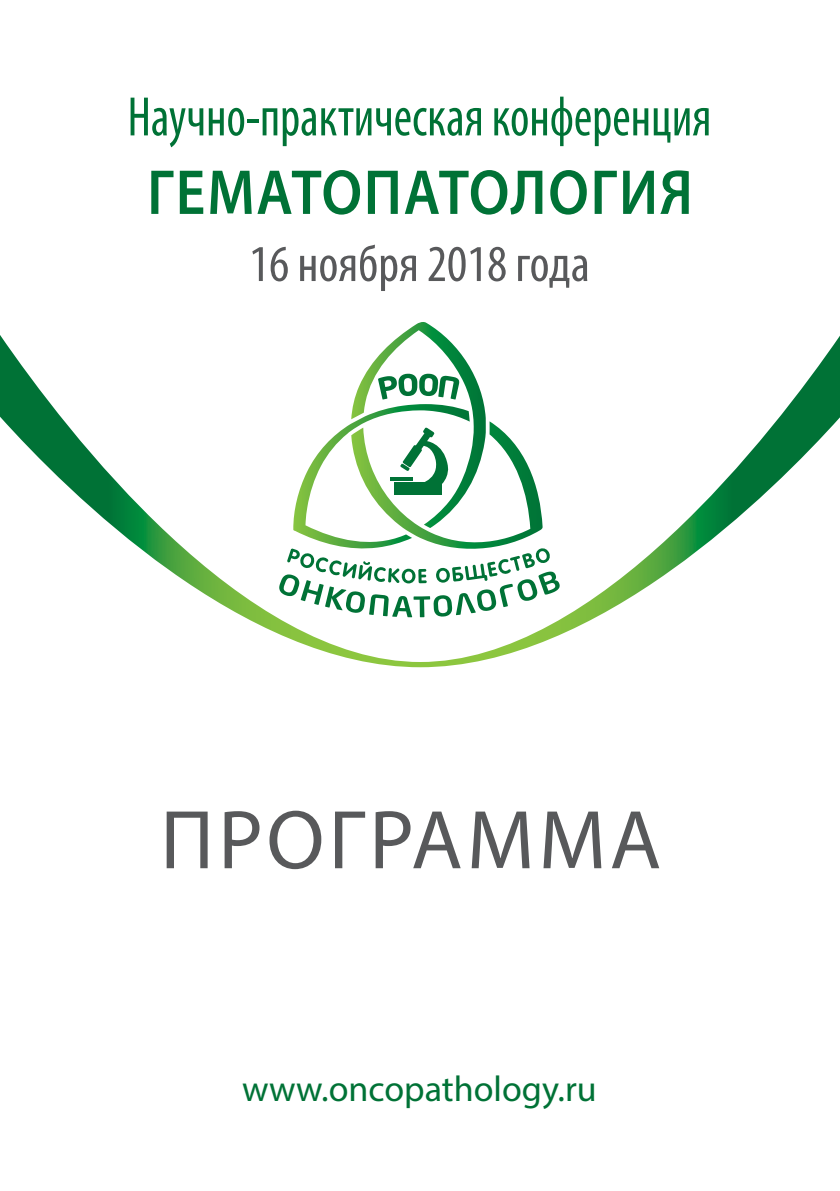
<style>
.page{position:relative;width:840px;height:1191px;background:#fff}
.page>*{position:absolute;margin:0;border:0;box-sizing:border-box;transform-origin:0 0}
.t1{font:84px "Myriad Pro";letter-spacing:.05em;color:#58595b}
.t2{font:600 64px "Myriad Pro";letter-spacing:.03em;color:#007236;scale:.9 1}
.t3{font:condensed 56px "Myriad Pro";color:#007236;scale:.9 1}
.t4{font:condensed 52px "Myriad Pro";color:#58595b}
.t5{font:36px "Myriad Pro";color:#007236}
</style>
<div class="page">
<svg style="left:0;top:335px;width:839px;height:332px"></svg>
<p class="t3" style="left:127px;top:83px;width:649px">Научно-практическая конференция</p>
<p class="t2" style="left:147px;top:152px;width:607px">ГЕМАТОПАТОЛОГИЯ</p>
<p class="t4" style="left:249px;top:232px;width:342px">16 ноября 2018 года</p>
<h1 class="t1" style="left:160px;top:788px;width:502px">ПРОГРАММА</h1>
<p class="t5" style="left:242px;top:1066px;width:356px">www.oncopathology.ru</p>
</div>
